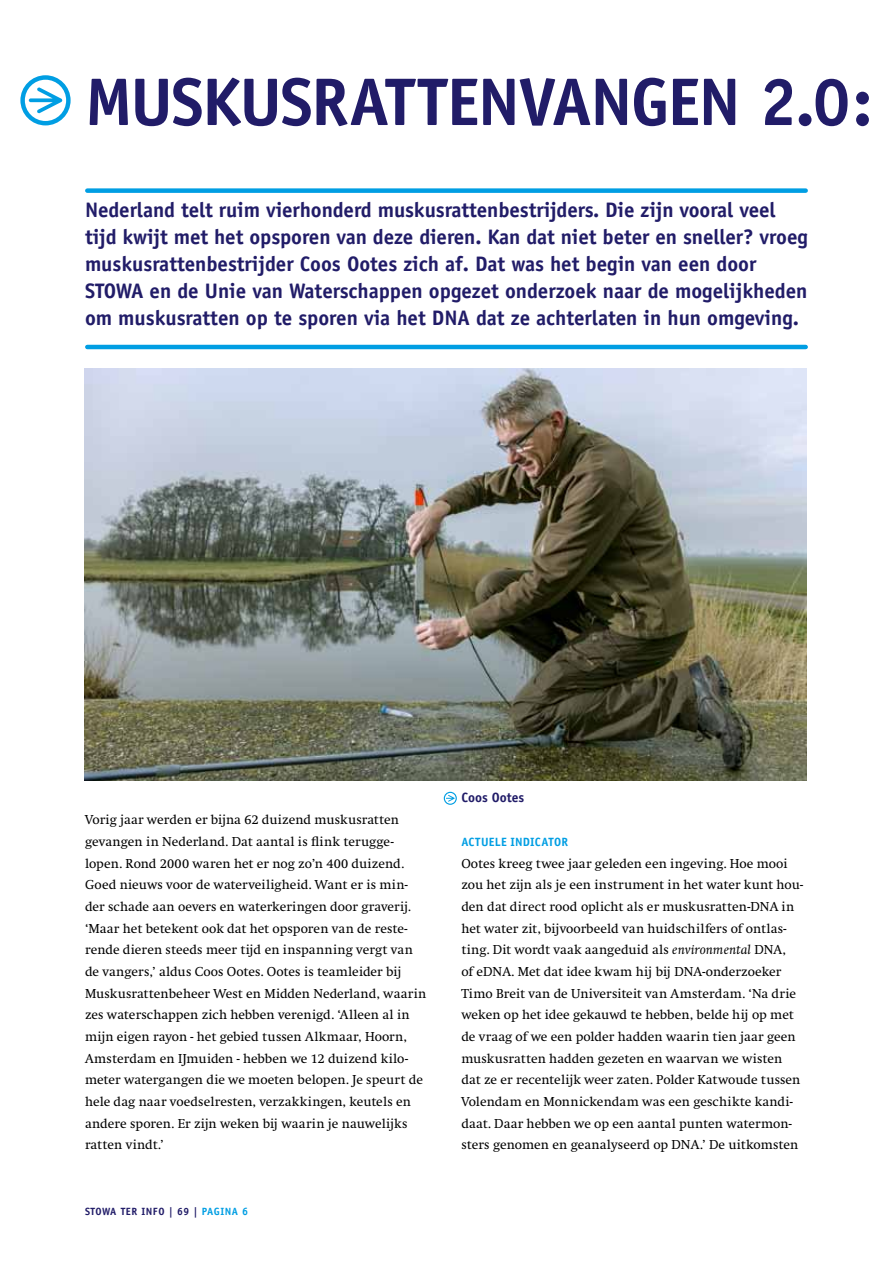
<style>
.page{position:relative;width:893px;height:1263px;background:#fff}
.page>*{position:absolute;margin:0;border:0;box-sizing:border-box;transform-origin:0 0}
.t1{font:700 67.5px "Officina Sans";color:#211c68}
.t2{font:700 21px/27px "Officina Sans";letter-spacing:-.005em;color:#211c68}
.t3{font:13.5px/21.8px "Swift";letter-spacing:.005em;color:#000}
.t4{font:700 13.5px "Officina Sans";color:#211c68}
.t5{font:700 12px "Officina Sans";letter-spacing:.025em;color:#009ee3}
.t6{font:700 10.5px "Officina Sans";letter-spacing:.05em;color:#211c68}
.s1{color:#009ee3}
.s2{font-size:10.8px;color:#009ee3}
.s3{font-style:italic}
</style>
<div class="page">
<svg style="left:20px;top:75px;width:51px;height:50px"></svg>
<div style="left:87px;top:188px;width:719px;height:5px;background:#009ee3"></div>
<hr style="left:87px;top:345px;width:719px;height:4px;background:#009ee3">
<img style="left:84px;top:369px;width:723px;height:412px">
<svg style="left:444px;top:792px;width:13px;height:13px"></svg>
<h1 class="t1" style="left:85px;top:60px;width:37px">Muskusratten</h1>
<h1 class="t1" style="left:519px;top:60px;width:71px">vangen</h1>
<h1 class="t1" style="left:759px;top:60px;width:114px">2.0:</h1>
<p class="t2" style="left:85px;top:197px;width:724px">Nederland telt ruim vierhonderd muskusrattenbestrijders. Die zijn vooral veel tijd kwijt met het opsporen van deze dieren. Kan dat niet beter en sneller? vroeg muskusrattenbestrijder Coos Ootes zich af. Dat was het begin van een door STOWA en de Unie van Waterschappen opgezet onderzoek naar de mogelijkheden om muskusratten op te sporen via het DNA dat ze achterlaten in hun omgeving.</p>
<p class="t3" style="left:85px;top:809px;width:343px">Vorig jaar werden er bijna 62 duizend muskusratten gevangen in Nederland. Dat aantal is flink terugge&shy;lopen. Rond 2000 waren het er nog zo’n 400 duizend.<br>Goed nieuws voor de waterveiligheid. Want er is min&shy;der schade aan oevers en waterkeringen door graverij. ‘Maar het betekent ook dat het opsporen van de reste&shy;rende dieren steeds meer tijd en inspanning vergt van de vangers,’ aldus Coos Ootes. Ootes is teamleider bij Muskusrattenbeheer West en Midden Nederland, waarin zes waterschappen zich hebben verenigd. ‘Alleen al in mijn eigen rayon - het gebied tussen Alkmaar, Hoorn, Amsterdam en IJmuiden - hebben we 12 duizend kilo&shy;meter watergangen die we moeten belopen. Je speurt de hele dag naar voedselresten, verzakkingen, keutels en andere sporen. Er zijn weken bij waarin je nauwelijks ratten vindt.’</p>
<p class="t6" style="left:85px;top:1204px;width:165px">STOWA TER INFO | 69 | <span class="s1">PAGINA</span> <span class="s2">6</span></p>
<p class="t4" style="left:461px;top:789px;width:65px">Coos Ootes</p>
<p class="t5" style="left:461px;top:834px;width:88px">Actue le in dicator</p>
<p class="t3" style="left:461px;top:852px;width:343px">Ootes kreeg twee jaar geleden een ingeving. Hoe mooi zou het zijn als je een instrument in het water kunt hou&shy;den dat direct rood oplicht als er muskusratten-DNA in het water zit, bijvoorbeeld van huidschilfers of ontlas&shy;ting. Dit wordt vaak aangeduid als <span class="s3">environmental</span> DNA,<br>of eDNA. Met dat idee kwam hij bij DNA-onderzoeker Timo Breit van de Universiteit van Amsterdam. ‘Na drie weken op het idee gekauwd te hebben, belde hij op met de vraag of we een polder hadden waarin tien jaar geen muskusratten hadden gezeten en waarvan we wisten dat ze er recentelijk weer zaten. Polder Katwoude tussen Volendam en Monnickendam was een geschikte kandi&shy;daat. Daar hebben we op een aantal punten watermon&shy;sters genomen en geanalyseerd op DNA.’ De uitkomsten</p>
</div>
